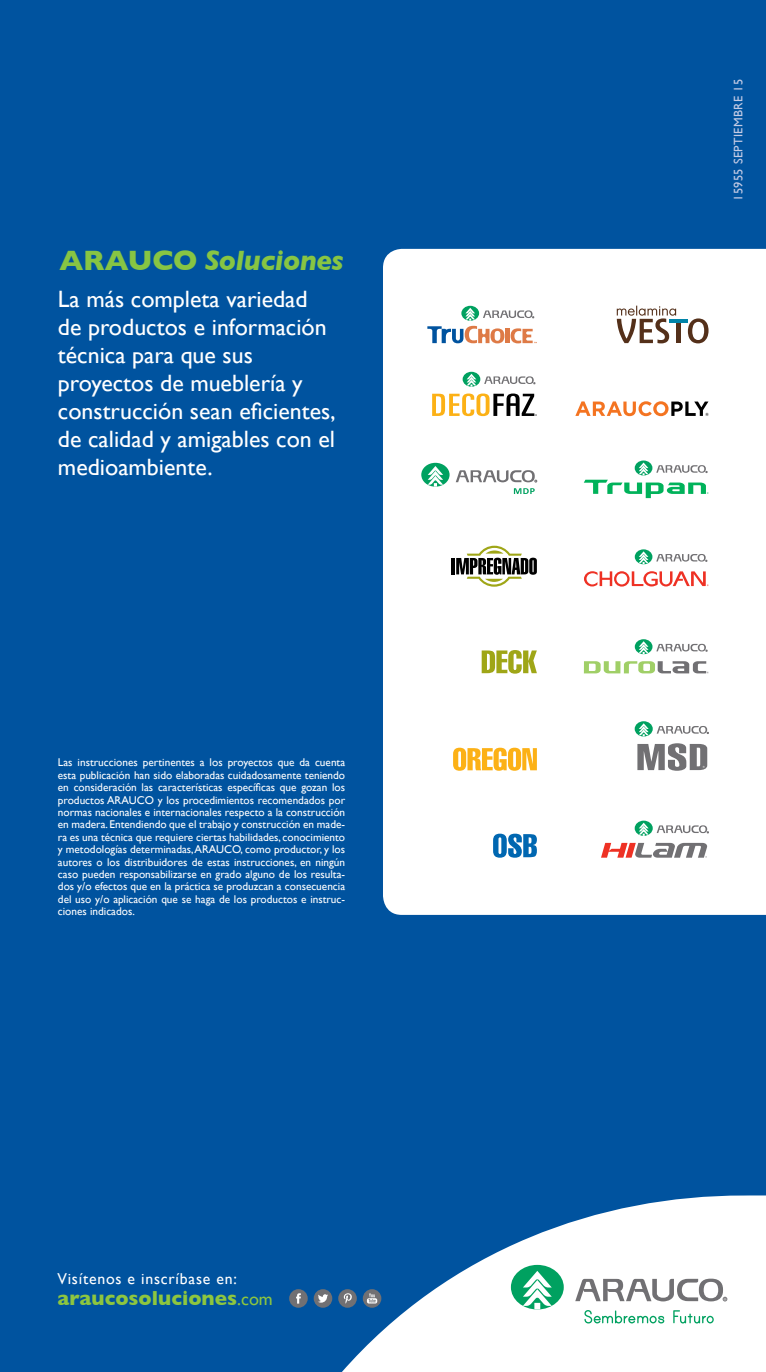
<style>
.page{position:relative;width:766px;height:1372px;background:#fff}
.page>*{position:absolute;margin:0;border:0;box-sizing:border-box;transform-origin:0 0}
.t1{font:italic 700 28.57px "Gill Sans";letter-spacing:-.02em;color:#87c543}
.t2{font:23.62px/28.1px "Gill Sans";color:#fff}
.t3{font:700 20.7px "Gill Sans";color:#8dc63f}
.t4{font:15.75px "Gill Sans";letter-spacing:.05em;color:#fff}
.t5{font:12.38px "Gill Sans";letter-spacing:.03em;color:#c4cbe5}
.t6{font:11.25px/12.4px "Gill Sans";color:#fff;text-align:justify}
.s1{font-style:normal}
.s2{font-weight:400;font-size:18px}
</style>
<div class="page">
<hr style="left:765px;top:0;width:1px;height:1371px;background:#e8e6d4">
<div style="left:0;top:0;width:765px;height:1371px;background:#00539f"></div>
<svg style="left:320px;top:1195px;width:445px;height:176px;fill:#fff"></svg>
<svg style="left:575px;top:1278px;width:151px;height:23px;background:#c4c4c5"></svg>
<svg style="left:584px;top:1309px;width:80px;height:14px"></svg>
<svg style="left:673px;top:1310px;width:40px;height:13px"></svg>
<div style="left:510px;top:1264px;width:53px;height:45px;background:#00a160;border-radius:50%"></div>
<svg style="left:522px;top:1271px;width:29px;height:38px"></svg>
<svg style="left:289px;top:1289px;width:18px;height:18px"></svg>
<svg style="left:313px;top:1288px;width:19px;height:19px"></svg>
<svg style="left:338px;top:1288px;width:43px;height:19px"></svg>
<div style="left:383px;top:249px;width:382px;height:665px;background:#fff"></div>
<svg style="left:575px;top:401px;width:133px;height:15px;background:#dcb49b"></svg>
<hr style="left:676px;top:322px;width:4px;height:21px;background:#54301a">
<hr style="left:669px;top:319px;width:18px;height:3px;background:#0084a9">
<svg style="left:687px;top:318px;width:21px;height:25px"></svg>
<svg style="left:616px;top:305px;width:60px;height:38px;background:#c6bcb6"></svg>
<svg style="left:634px;top:460px;width:18px;height:15px"></svg>
<svg style="left:583px;top:462px;width:125px;height:36px;background:#c4e9d7"></svg>
<svg style="left:583px;top:571px;width:125px;height:15px;background:#f8b4b0"></svg>
<svg style="left:656px;top:554px;width:50px;height:7px"></svg>
<svg style="left:634px;top:549px;width:18px;height:15px"></svg>
<svg style="left:638px;top:551px;width:10px;height:13px"></svg>
<svg style="left:583px;top:661px;width:125px;height:12px"></svg>
<svg style="left:656px;top:643px;width:51px;height:8px"></svg>
<svg style="left:634px;top:639px;width:18px;height:15px"></svg>
<svg style="left:638px;top:641px;width:10px;height:13px"></svg>
<svg style="left:601px;top:842px;width:106px;height:15px;background:#c7a5a4"></svg>
<svg style="left:656px;top:825px;width:52px;height:8px"></svg>
<svg style="left:634px;top:820px;width:18px;height:15px"></svg>
<svg style="left:638px;top:822px;width:10px;height:13px"></svg>
<svg style="left:637px;top:743px;width:70px;height:27px;background:#9c9b9d"></svg>
<svg style="left:656px;top:725px;width:52px;height:8px"></svg>
<svg style="left:634px;top:721px;width:18px;height:15px"></svg>
<svg style="left:638px;top:723px;width:10px;height:13px"></svg>
<svg style="left:481px;top:650px;width:55px;height:23px"></svg>
<svg style="left:453px;top:747px;width:83px;height:23px;background:#fcc95e"></svg>
<hr style="left:451px;top:558px;width:4px;height:16px;background:#000">
<svg style="left:456px;top:545px;width:80px;height:41px;background:#aaab9d"></svg>
<svg style="left:493px;top:833px;width:43px;height:24px"></svg>
<div style="left:461px;top:306px;width:18px;height:15px;background:#00a160;border-radius:50%"></div>
<svg style="left:427px;top:308px;width:109px;height:35px;background:#d7d3ce"></svg>
<svg style="left:455px;top:470px;width:81px;height:12px"></svg>
<div style="left:421px;top:463px;width:28px;height:23px;background:#00a160;border-radius:50%"></div>
<svg style="left:427px;top:466px;width:16px;height:20px"></svg>
<svg style="left:513px;top:488px;width:21px;height:6px"></svg>
<svg style="left:432px;top:393px;width:104px;height:23px;background:#cfbb91"></svg>
<svg style="left:484px;top:376px;width:51px;height:8px"></svg>
<svg style="left:462px;top:372px;width:18px;height:15px"></svg>
<svg style="left:466px;top:374px;width:10px;height:13px"></svg>
<h1 class="t1" style="left:59px;top:244px;width:285px"><span class="s1">ARAUCO</span> Soluciones</h1>
<h2 class="t2" style="left:58px;top:284px;width:279px">La más completa variedad de productos e información técnica para que sus proyectos de mueblería y construcción sean eficientes, de calidad y amigables con el medioambiente.</h2>
<p class="t6" style="left:58px;top:756px;width:289px">Las instrucciones pertinentes a los proyectos que da cuenta esta publicación han sido elaboradas cuidadosamente teniendo en consideración las características específicas que gozan los productos ARAUCO y los procedimientos recomendados por normas nacionales e internacionales respecto a la construcción en madera. Entendiendo que el trabajo y construcción en made&shy;ra es una técnica que requiere ciertas habilidades, conocimiento y metodologías determinadas, ARAUCO, como productor, y los autores o los distribuidores de estas instrucciones, en ningún caso pueden responsabilizarse en grado alguno de los resulta&shy;dos y/o efectos que en la práctica se produzcan a consecuencia del uso y/o aplicación que se haga de los productos e instruc&shy;ciones indicados.</p>
<h3 class="t4" style="left:57px;top:1269px;width:181px">Visítenos e inscríbase en:</h3>
<h3 class="t3" style="left:57px;top:1285px;width:217px">araucosoluciones<span class="s2">.com</span></h3>
<p class="t5" style="left:731px;top:201px;width:124px;rotate:-90deg">15955 SEPTIEMBRE 15</p>
</div>
